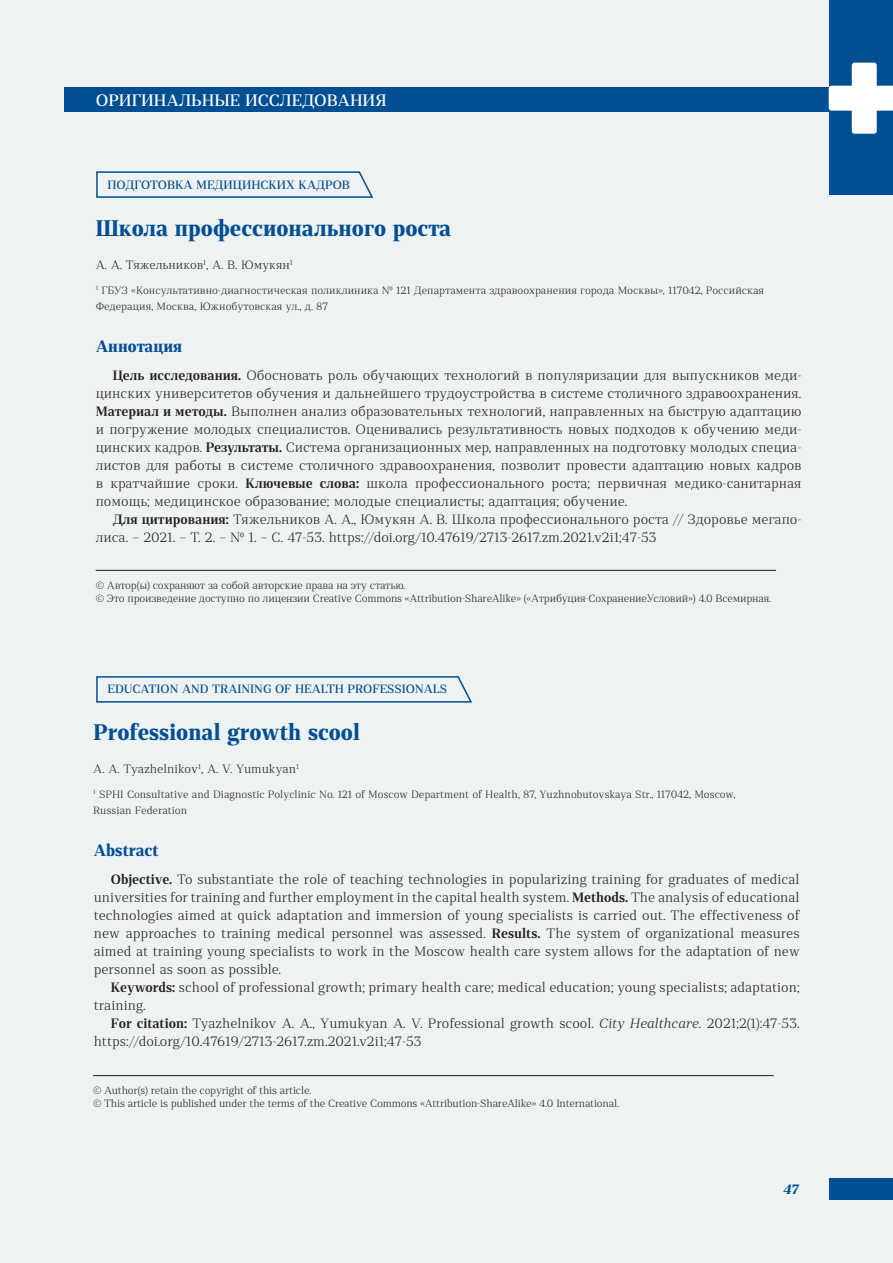
<style>
.page{position:relative;width:893px;height:1263px;background:#eff2f3}
.page>*{position:absolute;margin:0;border:0;box-sizing:border-box;transform-origin:0 0}
.t1{font:700 22.5px "Rolleston Display";color:#004f92}
.t2{font:500 16.5px "Rolleston Display";color:#fff}
.t3{font:700 16.5px "Rolleston Display";color:#004f92}
.t4{font:300 13.5px/18px "Rolleston Display";color:#231f20}
.t5{font:italic 700 13.5px "Rolleston Display";color:#004f92}
.t6{font:500 12px "Rolleston Display";color:#004f92}
.t7{font:300 12px "Rolleston Display";color:#231f20}
.t8{font:300 10.5px/12.6px "Rolleston Display";letter-spacing:-.02em;color:#231f20}
.t9{font:300 10.5px/16.5px "Rolleston Display";color:#231f20}
.s1{font-weight:600}
.s2{font-style:italic}
</style>
<div class="page">
<hr style="left:96px;top:570px;width:680px;height:1px;background:#231f20">
<div style="left:64px;top:87px;width:765px;height:25px;background:#004f92"></div>
<svg style="left:96px;top:171px;width:278px;height:27px"></svg>
<svg style="left:96px;top:676px;width:376px;height:27px"></svg>
<hr style="left:93px;top:1075px;width:681px;height:1px;background:#231f20">
<div style="left:829px;top:1179px;width:64px;height:21px;background:#004f92"></div>
<div style="left:829px;top:0;width:64px;height:194px;background:#004f92"></div>
<svg style="left:829px;top:63px;width:64px;height:71px"></svg>
<p class="t2" style="left:96px;top:90px;width:292px">ОРИГИНАЛЬНЫЕ ИССЛЕДОВАНИЯ</p>
<p class="t6" style="left:108px;top:177px;width:244px">ПОДГОТОВКА МЕДИЦИНСКИХ КАДРОВ</p>
<p class="t1" style="left:96px;top:214px;width:357px">Школа профессионального роста</p>
<p class="t7" style="left:96px;top:258px;width:199px">А. А. Тяжельников<sup>1</sup>, А. В. Юмукян<sup>1</sup></p>
<p class="t9" style="left:96px;top:282px;width:670px"><sup>1</sup> ГБУЗ «Консультативно-диагностическая поликлиника № 121 Департамента здравоохранения города Москвы», 117042, Российская<br>Федерация, Москва, Южнобутовская ул., д. 87</p>
<p class="t3" style="left:96px;top:335px;width:88px">Аннотация</p>
<p class="t4" style="left:96px;top:367px;width:707px;text-align:justify;text-indent:17px"><span class="s1">Цель исследования.</span> Обосновать роль обучающих технологий в популяризации для выпускников меди&shy;цинских университетов обучения и дальнейшего трудоустройства в системе столичного здравоохранения.<br><span class="s1">Материал и методы.</span> Выполнен анализ образовательных технологий, направленных на быструю адаптацию и погружение молодых специалистов. Оценивались результативность новых подходов к обучению меди&shy;цинских кадров. <span class="s1">Результаты.</span> Система организационных мер, направленных на подготовку молодых специа&shy;листов для работы в системе столичного здравоохранения, позволит провести адаптацию новых кадров в кратчайшие сроки. <span class="s1">Ключевые слова:</span> школа профессионального роста; первичная медико-санитарная помощь; медицинское образование; молодые специалисты; адаптация; обучение.</p>
<p class="t4" style="left:96px;top:511px;width:707px;text-indent:17px"><span class="s1">Для цитирования:</span> Тяжельников А. А., Юмукян А. В. Школа профессионального роста // Здоровье мегапо&shy;лиса. – 2021. – Т. 2. – № 1. – С. 47-53. https://doi.org/10.47619/2713-2617.zm.2021.v2i1;47-53</p>
<p class="t8" style="left:96px;top:579px;width:677px">© Автор(ы) сохраняют за собой авторские права на эту статью.<br>© Это произведение доступно по лицензии Creative Commons «Attribution-ShareAlike» («Атрибуция-СохранениеУсловий») 4.0 Всемирная.</p>
<p class="t6" style="left:108px;top:682px;width:341px">EDUCATION AND TRAINING OF HEALTH PROFESSIONALS</p>
<p class="t1" style="left:94px;top:718px;width:268px">Professional growth scool</p>
<p class="t7" style="left:93px;top:761px;width:207px">A. A. Tyazhelnikov<sup>1</sup>, A. V. Yumukyan<sup>1</sup></p>
<p class="t9" style="left:93px;top:786px;width:644px"><sup>1</sup> SPHI Consultative and Diagnostic Polyclinic No. 121 of Moscow Department of Health, 87, Yuzhnobutovskaya Str., 117042, Moscow,<br>Russian Federation</p>
<p class="t3" style="left:94px;top:839px;width:66px">Abstract</p>
<p class="t4" style="left:94px;top:870px;width:707px;text-align:justify;text-indent:17px"><span class="s1">Objective.</span> To substantiate the role of teaching technologies in popularizing training for graduates of medical universities for training and further employment in the capital health system. <span class="s1">Methods.</span> The analysis of educational technologies aimed at quick adaptation and immersion of young specialists is carried out. The effectiveness of new approaches to training medical personnel was assessed. <span class="s1">Results.</span> The system of organizational measures aimed at training young specialists to work in the Moscow health care system allows for the adaptation of new personnel as soon as possible.</p>
<p class="t4" style="left:94px;top:978px;width:707px;text-indent:17px"><span class="s1">Keywords:</span> school of professional growth; primary health care; medical education; young specialists; adaptation; training.</p>
<p class="t4" style="left:94px;top:1014px;width:707px;text-indent:17px"><span class="s1">For citation:</span> Tyazhelnikov A. A., Yumukyan A. V. Professional growth scool. <span class="s2">City Healthcare.</span> 2021;2(1):47-53. https://doi.org/10.47619/2713-2617.zm.2021.v2i1;47-53</p>
<p class="t8" style="left:93px;top:1084px;width:220px">© Author(s) retain the copyright of this article.</p>
<p class="t8" style="left:93px;top:1097px;width:527px">© This article is published under the terms of the Creative Commons «Attribution-ShareAlike» 4.0 International.</p>
<p class="t5" style="left:783px;top:1180px;width:16px">47</p>
</div>
